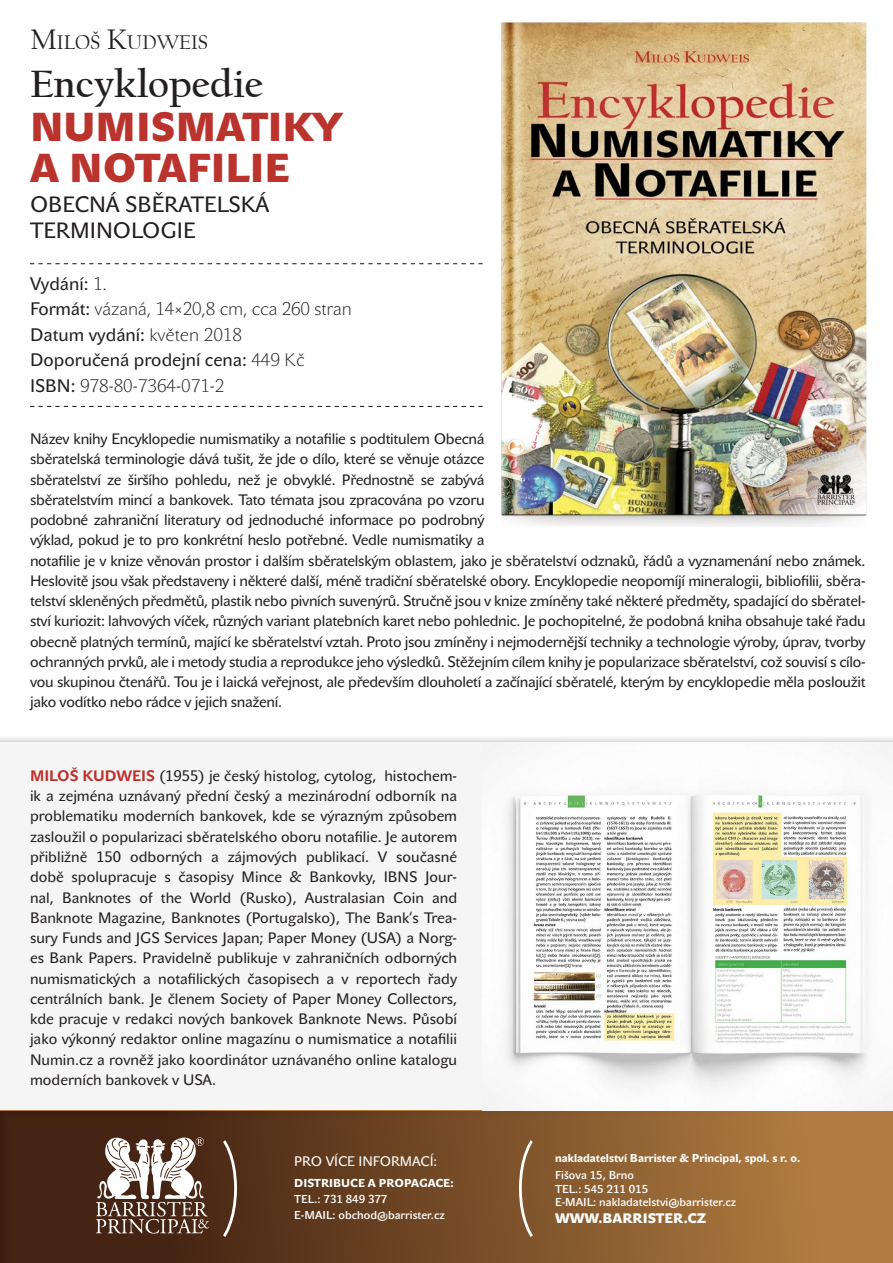
<style>
.page{position:relative;width:893px;height:1263px;background:#fff}
.page>*{position:absolute;margin:0;border:0;box-sizing:border-box;transform-origin:0 0}
.text{font:40.05px "John Sans Black Pro";color:#ba332d}
.text-2{font:700 40.05px "Californian FB";color:#231f20}
.text-3{font:21.9px "John Sans Text Pro";color:#231f20}
.text-4{font:20.7px "Californian FB";color:#231f20}
.t1{font:700 18px "John Sans White Pro";color:#231f20}
.t2{font:18px "John Sans White Pro";letter-spacing:-.01em;color:#231f20}
.t3{font:15px/20.2px "John Sans Text Pro";letter-spacing:-.02em;color:#231f20}
.t4{font:13.65px "John Sans Text Pro";color:#fff}
.t5{font:13.65px "John Sans Black Pro";color:#fff}
.t6{font:11.4px/13.6px "John Sans Medium Pro";color:#fff}
.t7{font:11.4px "John Sans Heavy Pro";color:#fff}
.s1{font-size:29.7px}
.s2{font-weight:400}
.s3{font-weight:700}
.s4{font-weight:700;color:#bd2f2b}
</style>
<div class="page">
<div style="left:0;top:742px;width:893px;height:411px;background:#f5f5f5"></div>
<svg style="left:30px;top:263px;width:453px;height:1px"></svg>
<svg style="left:30px;top:406px;width:453px;height:1px"></svg>
<div style="left:0;top:1110px;width:893px;height:153px;background:#231f20;opacity:.45"></div>
<img style="left:501px;top:23px;width:365px;height:504px">
<svg style="left:96px;top:1137px;width:113px;height:96px"></svg>
<svg style="left:221px;top:1138px;width:17px;height:101px;background:#6b4e3c"></svg>
<svg style="left:518px;top:1138px;width:17px;height:101px;background:#94704d"></svg>
<img style="left:483px;top:795px;width:410px;height:316px">
<p class="text-4" style="left:30px;top:31px;width:180px"><span class="s1">M</span>ILOŠ <span class="s1">K</span>UDWEIS</p>
<p class="text-2" style="left:30px;top:61px;width:234px">Encyklopedie</p>
<p class="text" style="left:30px;top:104px;width:314px">NUMISMATIKY</p>
<p class="text" style="left:30px;top:145px;width:262px">A NOTAFILIE</p>
<p class="text-3" style="left:30px;top:192px;width:241px">OBECNÁ SBĚRATELSKÁ</p>
<p class="text-3" style="left:30px;top:218px;width:167px">TERMINOLOGIE</p>
<p class="t1" style="left:30px;top:273px;width:79px">Vydání: <span class="s2">1.</span></p>
<p class="t2" style="left:30px;top:299px;width:323px"><span class="s3">Formát:</span> vázaná, 14×20,8 cm, cca 260 stran</p>
<p class="t1" style="left:30px;top:324px;width:214px">Datum vydání: <span class="s2">květen 2018</span></p>
<p class="t1" style="left:30px;top:350px;width:276px">Doporučená prodejní cena: <span class="s2">449 Kč</span></p>
<p class="t2" style="left:30px;top:375px;width:196px"><span class="s3">ISBN:</span> 978-80-7364-071-2</p>
<p class="t3" style="left:30px;top:429px;width:837px">Název knihy Encyklopedie numismatiky a notafilie s podtitulem Obecná<br>sběratelská terminologie dává tušit, že jde o dílo, které se věnuje otázce<br>sběratelství ze širšího pohledu, než je obvyklé. Přednostně se zabývá<br>sběratelstvím mincí a bankovek. Tato témata jsou zpracována po vzoru<br>podobné zahraniční literatury od jednoduché informace po podrobný<br>výklad, pokud je to pro konkrétní heslo potřebné. Vedle numismatiky a<br>notafilie je v knize věnován prostor i dalším sběratelským oblastem, jako je sběratelství odznaků, řádů a vyznamenání nebo známek.<br>Heslovitě jsou však představeny i některé další, méně tradiční sběratelské obory. Encyklopedie neopomíjí mineralogii, bibliofilii, sběra&shy;telství skleněných předmětů, plastik nebo pivních suvenýrů. Stručně jsou v knize zmíněny také některé předměty, spadající do sběratel&shy;ství kuriozit: lahvových víček, různých variant platebních karet nebo pohlednic. Je pochopitelné, že podobná kniha obsahuje také řadu obecně platných termínů, mající ke sběratelství vztah. Proto jsou zmíněny i nejmodernější techniky a technologie výroby, úprav, tvorby ochranných prvků, ale i metody studia a reprodukce jeho výsledků. Stěžejním cílem knihy je popularizace sběratelství, což souvisí s cílo&shy;vou skupinou čtenářů. Tou je i laická veřejnost, ale především dlouholetí a začínající sběratelé, kterým by encyklopedie měla posloužit jako vodítko nebo rádce v jejich snažení.</p>
<p class="t3" style="left:30px;top:766px;width:429px;text-align:justify"><span class="s4">MILOŠ KUDWEIS</span> (1955) je český histolog, cytolog, histochem&shy;ik a zejména uznávaný přední český a mezinárodní odborník na problematiku moderních bankovek, kde se výrazným způsobem zasloužil o popularizaci sběratelského oboru notafilie. Je autorem přibližně 150 odborných a zájmových publikací. V současné době spolupracuje s časopisy Mince &amp; Bankovky, IBNS Jour&shy;nal, Banknotes of the World (Rusko), Australasian Coin and Banknote Magazine, Banknotes (Portugalsko), The Bank‘s Trea&shy;sury Funds and JGS Services Japan; Paper Money (USA) a Norg&shy;es Bank Papers. Pravidelně publikuje v zahraničních odborných numismatických a notafilických časopisech a v reportech řady centrálních bank. Je členem Society of Paper Money Collectors, kde pracuje v redakci nových bankovek Banknote News. Působí jako výkonný redaktor online magazínu o numismatice a notafilii Numin.cz a rovněž jako koordinátor uznávaného online katalogu moderních bankovek v USA.</p>
<p class="t4" style="left:294px;top:1153px;width:144px">PRO VÍCE INFORMACÍ:</p>
<p class="t7" style="left:294px;top:1177px;width:161px">DISTRIBUCE A PROPAGACE:</p>
<p class="t6" style="left:294px;top:1192px;width:95px">TEL.: 731 849 377</p>
<p class="t6" style="left:294px;top:1208px;width:152px">E-MAIL: obchod@barrister.cz</p>
<p class="t7" style="left:555px;top:1151px;width:247px">nakladatelství Barrister &amp; Principal, spol. s r. o.</p>
<p class="t6" style="left:555px;top:1168px;width:80px">Fišova 15, Brno</p>
<p class="t6" style="left:555px;top:1182px;width:183px">TEL.: 545 211 015<br>E-MAIL: nakladatelstvi@barrister.cz</p>
<p class="t5" style="left:555px;top:1210px;width:153px">WWW.BARRISTER.CZ</p>
</div>
